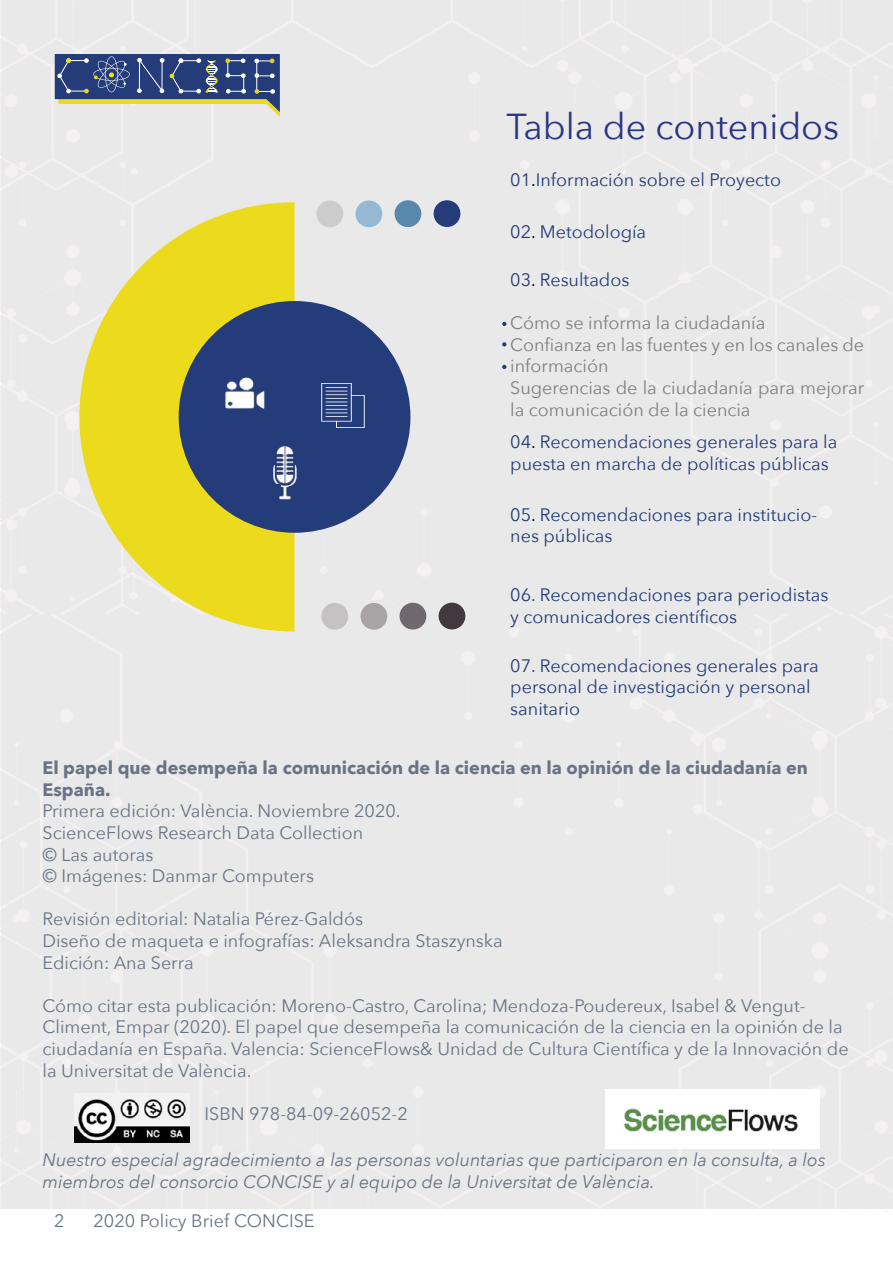
<style>
.page{position:relative;width:893px;height:1263px;background:#fff}
.page>*{position:absolute;margin:0;border:0;box-sizing:border-box;transform-origin:0 0}
.t1{font:36px "Avenir Next";color:#283583}
.t2{font:18px/21.6px "Avenir Next";color:#687485}
.t3{font:18px/21.6px "Avenir Next";color:#223c78}
.t4{font:italic 18px/21.6px "Avenir Next";color:#687485}
.t5{font:18px/21.6px "Avenir Next";color:#7f7f7f}
.t6{font:700 18px/21.6px "Avenir Next";color:#687485}
.s1{color:#000}
</style>
<div class="page">
<div style="left:0;top:0;width:893px;height:1209px;background:#eae9e9"></div>
<svg style="left:55px;top:54px;width:225px;height:63px;background:#6d7a91"></svg>
<svg style="left:79px;top:202px;width:216px;height:429px;background:#ebde55"></svg>
<div style="left:179px;top:301px;width:231px;height:232px;background:#243c7a;border-radius:50%"></div>
<svg style="left:321px;top:383px;width:44px;height:45px"></svg>
<img style="left:273px;top:446px;width:23px;height:54px">
<img style="left:225px;top:377px;width:39px;height:31px">
<div style="left:360px;top:603px;width:27px;height:27px;background:#a8a3a5;border-radius:50%"></div>
<div style="left:321px;top:603px;width:27px;height:27px;background:#c5c2c3;border-radius:50%"></div>
<div style="left:400px;top:603px;width:26px;height:26px;background:#70686c;border-radius:50%"></div>
<div style="left:439px;top:603px;width:26px;height:26px;background:#43383d;border-radius:50%"></div>
<div style="left:355px;top:200px;width:27px;height:27px;background:#95b9d5;border-radius:50%"></div>
<div style="left:316px;top:200px;width:27px;height:27px;background:#ccc;border-radius:50%"></div>
<div style="left:395px;top:200px;width:26px;height:27px;background:#5988ad;border-radius:50%"></div>
<div style="left:434px;top:200px;width:26px;height:27px;background:#243c7a;border-radius:50%"></div>
<svg style="left:502px;top:322px;width:4px;height:4px"></svg>
<svg style="left:502px;top:342px;width:4px;height:4px"></svg>
<svg style="left:502px;top:365px;width:4px;height:4px"></svg>
<img style="left:75px;top:1094px;width:115px;height:48px">
<img style="left:605px;top:1090px;width:214px;height:58px">
<h1 class="t1" style="left:506px;top:96px;width:334px">Tabla de contenidos</h1>
<p class="t3" style="left:510px;top:168px;width:272px">01<span class="s1">.</span>Información sobre el Proyecto</p>
<p class="t3" style="left:510px;top:220px;width:137px">02<span class="s1">.</span> Metodología</p>
<p class="t3" style="left:510px;top:268px;width:121px">03<span class="s1">.</span> Resultados</p>
<p class="t5" style="left:510px;top:311px;width:355px">Cómo se informa la ciudadanía<br>Confianza en las fuentes y en los canales de información<br>Sugerencias de la ciudadanía para mejorar la comunicación de la ciencia</p>
<p class="t3" style="left:510px;top:430px;width:329px">04<span class="s1">.</span> Recomendaciones generales para la puesta en marcha de políticas públicas</p>
<p class="t3" style="left:510px;top:503px;width:308px">05<span class="s1">.</span> Recomendaciones para institucio&shy;nes públicas</p>
<p class="t3" style="left:510px;top:583px;width:320px">06. Recomendaciones para periodistas y comunicadores científicos</p>
<p class="t3" style="left:510px;top:654px;width:310px">07. Recomendaciones generales para personal de investigación y personal sanitario</p>
<p class="t6" style="left:43px;top:757px;width:767px">El papel que desempeña la comunicación de la ciencia en la opinión de la ciudadanía en<br>España.</p>
<p class="t2" style="left:43px;top:799px;width:360px">Primera edición: València. Noviembre 2020.<br>ScienceFlows Research Data Collection<br>© Las autoras<br>© Imágenes: Danmar Computers</p>
<p class="t2" style="left:43px;top:907px;width:462px">Revisión editorial: Natalia Pérez-Galdós<br>Diseño de maqueta e infografías: Aleksandra Staszynska<br>Edición: Ana Serra</p>
<p class="t2" style="left:43px;top:994px;width:808px">Cómo citar esta publicación: Moreno-Castro, Carolina; Mendoza-Poudereux, Isabel &amp; Vengut-Climent, Empar (2020). El papel que desempeña la comunicación de la ciencia en la opinión de la ciudadanía en España. Valencia: ScienceFlows&amp; Unidad de Cultura Científica y de la Innovación de la Universitat de València.</p>
<p class="t2" style="left:205px;top:1102px;width:205px">ISBN 978-84-09-26052-2</p>
<p class="t4" style="left:43px;top:1148px;width:785px">Nuestro especial agradecimiento a las personas voluntarias que participaron en la consulta, a los miembros del consorcio CONCISE y al equipo de la Universitat de València.</p>
<p class="t2" style="left:54px;top:1209px;width:12px">2</p>
<p class="t2" style="left:94px;top:1209px;width:222px">2020 Policy Brief CONCISE</p>
</div>
